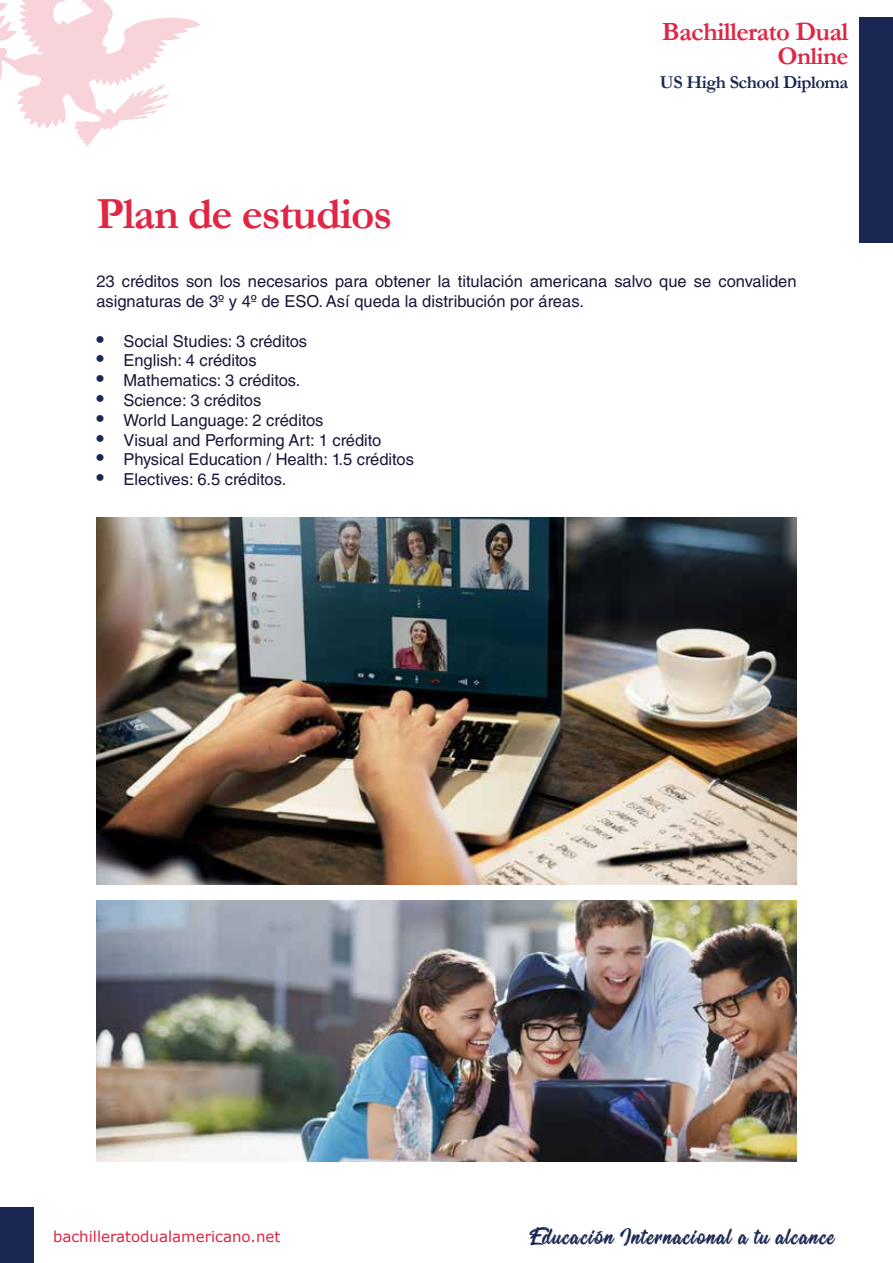
<style>
.page{position:relative;width:893px;height:1263px;background:#fff}
.page>*{position:absolute;margin:0;border:0;box-sizing:border-box;transform-origin:0 0}
.t1{font:700 45px "Garamond";letter-spacing:-.025em;color:#df2645}
.t2{font:28.5px "Oraqle Script";letter-spacing:.04em;color:#1a2752}
.t3{font:700 26.55px "Garamond";letter-spacing:-.025em;color:#df2645}
.t4{font:700 25.5px "Garamond";letter-spacing:-.025em;color:#df2645}
.t5{font:700 18.3px "Garamond";letter-spacing:-.025em;color:#1a2752}
.t6{font:16.5px/19.8px "Helvetica LT Std";color:#1a1738}
.t7{font:15px "Verdana";color:#df2645}
.s1{font-weight:700;font-size:21px;color:#1a2752}
</style>
<div class="page">
<div style="left:859px;top:17px;width:34px;height:225px;background:#1a2752"></div>
<svg style="left:0;top:0;width:200px;height:147px"></svg>
<div style="left:0;top:1208px;width:34px;height:55px;background:#1a2752"></div>
<img style="left:96px;top:517px;width:701px;height:367px">
<img style="left:97px;top:900px;width:700px;height:261px">
<h1 class="t1" style="left:97px;top:183px;width:297px">Plan de estudios</h1>
<h3 class="t3" style="left:662px;top:13px;width:188px">Bachillerato Dual</h3>
<h3 class="t4" style="left:777px;top:38px;width:72px">Online</h3>
<p class="t5" style="left:660px;top:69px;width:190px">US High School Diploma</p>
<p class="t6" style="left:96px;top:271px;width:702px">23 créditos son los necesarios para obtener la titulación americana salvo que se convaliden asignaturas de 3º y 4º de ESO. Así queda la distribución por áreas.</p>
<p class="t6" style="left:96px;top:331px;width:212px"><span class="s1">•</span> Social Studies: 3 créditos</p>
<p class="t6" style="left:96px;top:351px;width:162px"><span class="s1">•</span> English: 4 créditos</p>
<p class="t6" style="left:96px;top:370px;width:206px"><span class="s1">•</span> Mathematics: 3 créditos.</p>
<p class="t6" style="left:96px;top:390px;width:166px"><span class="s1">•</span> Science: 3 créditos</p>
<p class="t6" style="left:96px;top:410px;width:229px"><span class="s1">•</span> World Language: 2 créditos</p>
<p class="t6" style="left:96px;top:430px;width:286px"><span class="s1">•</span> Visual and Performing Art: 1 crédito</p>
<p class="t6" style="left:96px;top:450px;width:319px"><span class="s1">•</span> Physical Education / Health: 1.5 créditos</p>
<p class="t6" style="left:96px;top:469px;width:191px"><span class="s1">•</span> Electives: 6.5 créditos.</p>
<p class="t7" style="left:53px;top:1226px;width:229px">bachilleratodualamericano.net</p>
<h2 class="t2" style="left:529px;top:1222px;width:306px">Educación Internacional a tu alcance</h2>
</div>
